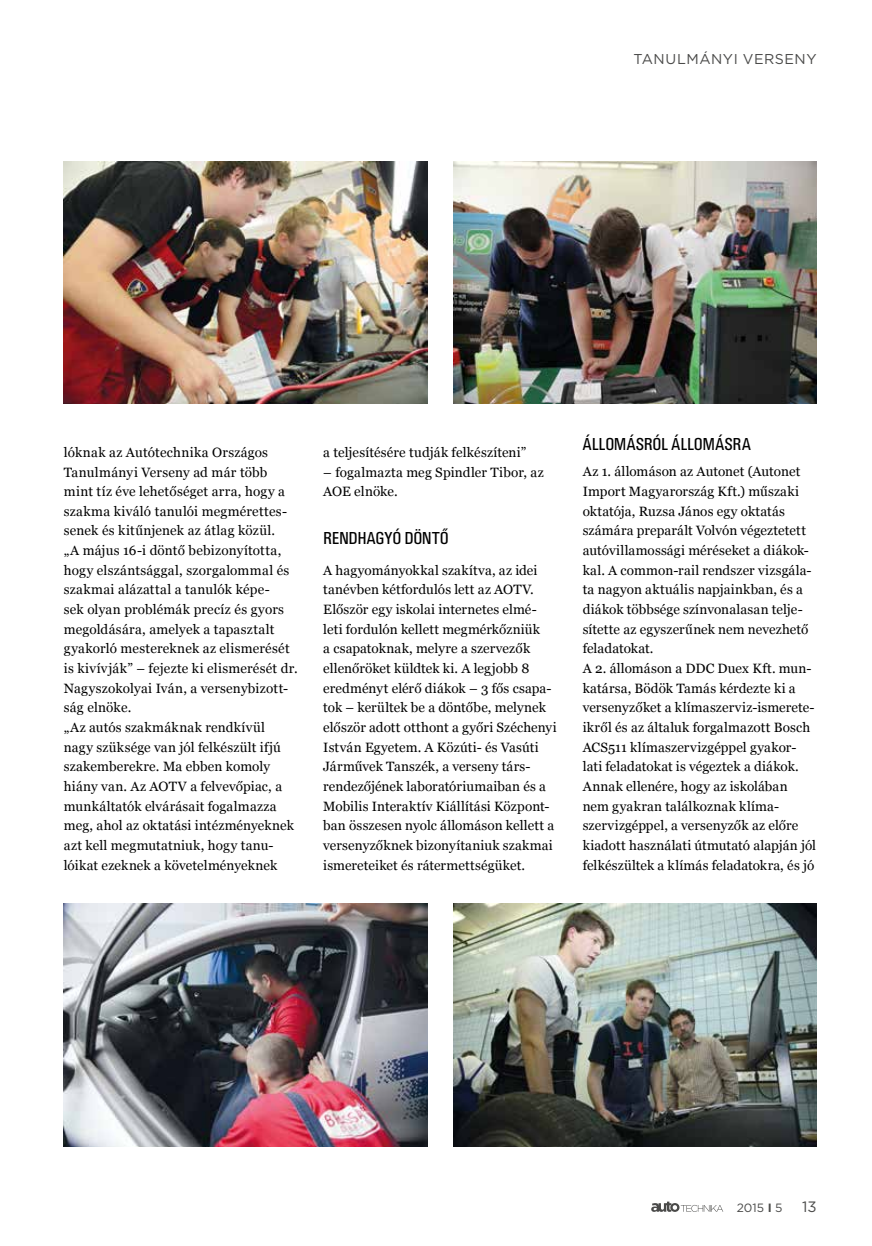
<style>
.page{position:relative;width:872px;height:1246px;background:#fff}
.page>*{position:absolute;margin:0;border:0;box-sizing:border-box;transform-origin:0 0}
.t1{font:18px "U001 Con";letter-spacing:.015em;color:#000}
.t2{font:15px "Gotham";color:#4a4a49}
.t3{font:14.25px "Gotham";letter-spacing:.035em;color:#4a4a49}
.t4{font:13.5px/19.6px "Georgia";letter-spacing:.01em;color:#000}
.t5{font:12px "Gotham";color:#4a4a49}
.s1{font-weight:700}
</style>
<div class="page">
<svg style="left:651px;top:1201px;width:72px;height:11px"></svg>
<img style="left:64px;top:162px;width:363px;height:242px">
<img style="left:453px;top:162px;width:363px;height:242px">
<img style="left:64px;top:904px;width:363px;height:242px">
<img style="left:453px;top:904px;width:363px;height:242px">
<p class="t3" style="left:633px;top:50px;width:185px">TANULMÁNYI VERSENY</p>
<p class="t4" style="left:64px;top:442px;width:235px">lóknak az Autótechnika Országos Tanulmányi Verseny ad már több mint tíz éve lehetőséget arra, hogy a szakma kiváló tanulói megmérettes&shy;senek és kitűnjenek az átlag közül.<br>„A május 16-i döntő bebizonyította, hogy elszántsággal, szorgalommal és szakmai alázattal a tanulók képe-<br>sek olyan problémák precíz és gyors megoldására, amelyek a tapasztalt gyakorló mestereknek az elismerését is kivívják” – fejezte ki elismerését dr.<br>Nagyszokolyai Iván, a versenybizott&shy;ság elnöke.<br>„Az autós szakmáknak rendkívül<br>nagy szüksége van jól felkészült ifjú szakemberekre. Ma ebben komoly hiány van. Az AOTV a felvevőpiac, a munkáltatók elvárásait fogalmazza meg, ahol az oktatási intézményeknek azt kell megmutatniuk, hogy tanu&shy;lóikat ezeknek a követelményeknek</p>
<p class="t4" style="left:323px;top:442px;width:204px">a teljesítésére tudják felkészíteni”</p>
<p class="t4" style="left:323px;top:462px;width:222px">– fogalmazta meg Spindler Tibor, az<br>AOE elnöke.</p>
<h1 class="t1" style="left:323px;top:528px;width:127px">RENDHAGYÓ DÖNTŐ</h1>
<p class="t4" style="left:323px;top:560px;width:235px">A hagyományokkal szakítva, az idei tanévben kétfordulós lett az AOTV.<br>Először egy iskolai internetes elmé&shy;leti fordulón kellett megmérkőzniük<br>a csapatoknak, melyre a szervezők ellenőröket küldtek ki. A legjobb 8 eredményt elérő diákok – 3 fős csapa&shy;tok – kerültek be a döntőbe, melynek először adott otthont a győri Széchenyi István Egyetem. A Közúti- és Vasúti Járművek Tanszék, a verseny társ&shy;rendezőjének laboratóriumaiban és a Mobilis Interaktív Kiállítási Központ&shy;ban összesen nyolc állomáson kellett a versenyzőknek bizonyítaniuk szakmai ismereteiket és rátermettségüket.</p>
<h1 class="t1" style="left:583px;top:434px;width:169px">ÁLLOMÁSRÓL ÁLLOMÁSRA</h1>
<p class="t4" style="left:583px;top:461px;width:235px">Az 1. állomáson az Autonet (Autonet Import Magyarország Kft.) műszaki oktatója, Ruzsa János egy oktatás számára preparált Volvón végeztetett autóvillamossági méréseket a diákok&shy;kal. A common-rail rendszer vizsgála&shy;ta nagyon aktuális napjainkban, és a diákok többsége színvonalasan telje&shy;sítette az egyszerűnek nem nevezhető feladatokat.<br>A 2. állomáson a DDC Duex Kft. mun&shy;katársa, Bödök Tamás kérdezte ki a versenyzőket a klímaszerviz-ismerete&shy;ikről és az általuk forgalmazott Bosch ACS511 klímaszervizgéppel gyakor&shy;lati feladatokat is végeztek a diákok.<br>Annak ellenére, hogy az iskolában nem gyakran találkoznak klíma&shy;szervizgéppel, a versenyzők az előre kiadott használati útmutató alapján jól felkészültek a klímás feladatokra, és jó</p>
<p class="t5" style="left:736px;top:1200px;width:47px">2015 <span class="s1">I</span> 5</p>
<p class="t2" style="left:802px;top:1197px;width:16px">13</p>
</div>
